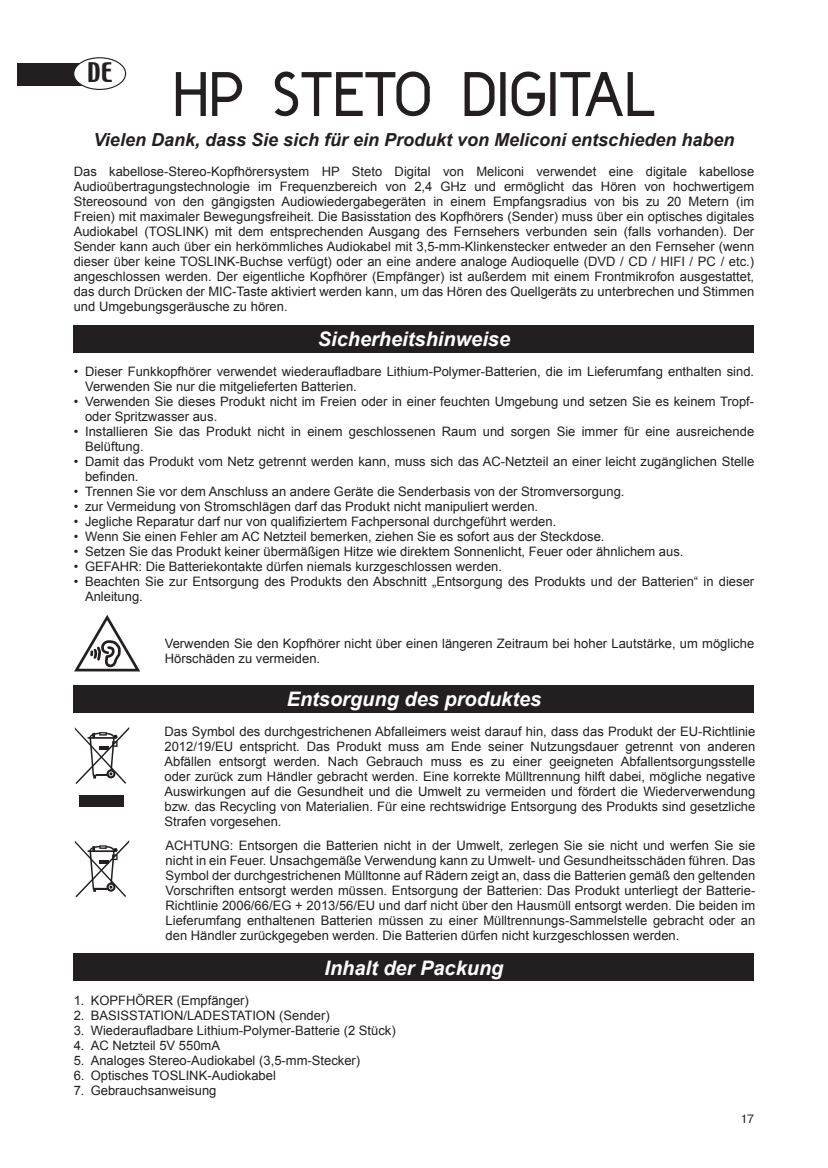
<style>
.page{position:relative;width:828px;height:1168px;background:#fff}
.page>*{position:absolute;margin:0;border:0;box-sizing:border-box;transform-origin:0 0}
.Testo_11pt{font:50px "Y2 K Neophyte";letter-spacing:.08em;color:#231f20}
.t1{font:24px "Techno";color:#231f20}
.Testo_bold-italic_10{font:italic 700 20px "Arial";color:#fff}
.Testo_7pt_centrato{font:italic 700 18px "Arial";color:#231f20}
.Testo_6_5pt{font:13px/15px "Arial";color:#231f20}
.t2{font:12px "Pragmatica TT";color:#231f20}
</style>
<div class="page">
<svg style="left:175px;top:72px;width:68px;height:44px"></svg>
<svg style="left:274px;top:71px;width:156px;height:46px"></svg>
<svg style="left:464px;top:72px;width:31px;height:44px"></svg>
<div style="left:500px;top:72px;width:5px;height:44px;border:2px solid #231f20"></div>
<svg style="left:511px;top:71px;width:34px;height:46px"></svg>
<div style="left:550px;top:72px;width:5px;height:44px;border:2px solid #231f20"></div>
<svg style="left:560px;top:72px;width:95px;height:44px"></svg>
<div style="left:74px;top:325px;width:680px;height:28px;background:#231f20"></div>
<div style="left:17px;top:63px;width:69px;height:23px;background:#231f20"></div>
<div style="left:74px;top:58px;width:52px;height:31px;background:#fff;border-radius:50%"></div>
<div style="left:73px;top:57px;width:53px;height:33px;border:1px solid #231f20;border-radius:50%"></div>
<div style="left:74px;top:685px;width:680px;height:28px;background:#231f20"></div>
<div style="left:79px;top:795px;width:45px;height:12px;background:#231f20"></div>
<svg style="left:75px;top:727px;width:54px;height:57px"></svg>
<svg style="left:75px;top:840px;width:54px;height:57px"></svg>
<svg style="left:74px;top:615px;width:67px;height:57px"></svg>
<div style="left:74px;top:953px;width:680px;height:28px;background:#231f20"></div>
<p class="t1" style="left:87px;top:56px;width:27px">DE</p>
<p class="Testo_11pt" style="left:175px;top:60px;width:480px">HP STETO DIGITAL</p>
<p class="Testo_7pt_centrato" style="left:94px;top:128px;width:642px">Vielen Dank, dass Sie sich für ein Produkt von Meliconi entschieden haben</p>
<p class="Testo_6_5pt" style="left:74px;top:164px;width:682px;text-align:justify">Das kabellose-Stereo-Kopfhörersystem HP Steto Digital von Meliconi verwendet eine digitale kabellose Audioübertragungstechnologie im Frequenzbereich von 2,4 GHz und ermöglicht das Hören von hochwertigem Stereosound von den gängigsten Audiowiedergabegeräten in einem Empfangsradius von bis zu 20 Metern (im Freien) mit maximaler Bewegungsfreiheit. Die Basisstation des Kopfhörers (Sender) muss über ein optisches digitales Audiokabel (TOSLINK) mit dem entsprechenden Ausgang des Fernsehers verbunden sein (falls vorhanden). Der Sender kann auch über ein herkömmliches Audiokabel mit 3,5-mm-Klinkenstecker entweder an den Fernseher (wenn dieser über keine TOSLINK-Buchse verfügt) oder an eine andere analoge Audioquelle (DVD / CD / HIFI / PC / etc.) angeschlossen werden. Der eigentliche Kopfhörer (Empfänger) ist außerdem mit einem Frontmikrofon ausgestattet, das durch Drücken der MIC-Taste aktiviert werden kann, um das Hören des Quellgeräts zu unterbrechen und Stimmen und Umgebungsgeräusche zu hören.</p>
<p class="Testo_bold-italic_10" style="left:318px;top:326px;width:194px">Sicherheitshinweise</p>
<p class="Testo_6_5pt" style="left:85px;top:364px;width:670px;text-indent:-11px">• Dieser Funkkopfhörer verwendet wiederaufladbare Lithium-Polymer-Batterien, die im Lieferumfang enthalten sind.<br>Verwenden Sie nur die mitgelieferten Batterien.</p>
<p class="Testo_6_5pt" style="left:85px;top:394px;width:670px;text-indent:-11px">• Verwenden Sie dieses Produkt nicht im Freien oder in einer feuchten Umgebung und setzen Sie es keinem Tropf&shy;oder Spritzwasser aus.</p>
<p class="Testo_6_5pt" style="left:85px;top:424px;width:670px;text-indent:-11px">• Installieren Sie das Produkt nicht in einem geschlossenen Raum und sorgen Sie immer für eine ausreichende<br>Belüftung.</p>
<p class="Testo_6_5pt" style="left:85px;top:454px;width:670px;text-indent:-11px">• Damit das Produkt vom Netz getrennt werden kann, muss sich das AC-Netzteil an einer leicht zugänglichen Stelle befinden.</p>
<p class="Testo_6_5pt" style="left:74px;top:484px;width:552px">• Trennen Sie vor dem Anschluss an andere Geräte die Senderbasis von der Stromversorgung.</p>
<p class="Testo_6_5pt" style="left:74px;top:499px;width:466px">• zur Vermeidung von Stromschlägen darf das Produkt nicht manipuliert werden.</p>
<p class="Testo_6_5pt" style="left:74px;top:514px;width:484px">• Jegliche Reparatur darf nur von qualifiziertem Fachpersonal durchgeführt werden.</p>
<p class="Testo_6_5pt" style="left:74px;top:529px;width:532px">• Wenn Sie einen Fehler am AC Netzteil bemerken, ziehen Sie es sofort aus der Steckdose.</p>
<p class="Testo_6_5pt" style="left:74px;top:544px;width:611px">• Setzen Sie das Produkt keiner übermäßigen Hitze wie direktem Sonnenlicht, Feuer oder ähnlichem aus.</p>
<p class="Testo_6_5pt" style="left:74px;top:559px;width:430px">• GEFAHR: Die Batteriekontakte dürfen niemals kurzgeschlossen werden.</p>
<p class="Testo_6_5pt" style="left:85px;top:574px;width:670px;text-indent:-11px">• Beachten Sie zur Entsorgung des Produkts den Abschnitt „Entsorgung des Produkts und der Batterien“ in dieser<br>Anleitung.</p>
<p class="Testo_6_5pt" style="left:165px;top:636px;width:591px">Verwenden Sie den Kopfhörer nicht über einen längeren Zeitraum bei hoher Lautstärke, um mögliche<br>Hörschäden zu vermeiden.</p>
<p class="Testo_bold-italic_10" style="left:287px;top:686px;width:256px">Entsorgung des produktes</p>
<p class="Testo_6_5pt" style="left:164px;top:724px;width:592px;text-align:justify">Das Symbol des durchgestrichenen Abfalleimers weist darauf hin, dass das Produkt der EU-Richtlinie 2012/19/EU entspricht. Das Produkt muss am Ende seiner Nutzungsdauer getrennt von anderen Abfällen entsorgt werden. Nach Gebrauch muss es zu einer geeigneten Abfallentsorgungsstelle oder zurück zum Händler gebracht werden. Eine korrekte Mülltrennung hilft dabei, mögliche negative Auswirkungen auf die Gesundheit und die Umwelt zu vermeiden und fördert die Wiederverwendung bzw. das Recycling von Materialien. Für eine rechtswidrige Entsorgung des Produkts sind gesetzliche Strafen vorgesehen.</p>
<p class="Testo_6_5pt" style="left:166px;top:838px;width:591px;text-align:justify">ACHTUNG: Entsorgen die Batterien nicht in der Umwelt, zerlegen Sie sie nicht und werfen Sie sie nicht in ein Feuer. Unsachgemäße Verwendung kann zu Umwelt- und Gesundheitsschäden führen. Das Symbol der durchgestrichenen Mülltonne auf Rädern zeigt an, dass die Batterien gemäß den geltenden Vorschriften entsorgt werden müssen. Entsorgung der Batterien: Das Produkt unterliegt der Batterie-Richtlinie 2006/66/EG + 2013/56/EU und darf nicht über den Hausmüll entsorgt werden. Die beiden im Lieferumfang enthaltenen Batterien müssen zu einer Mülltrennungs-Sammelstelle gebracht oder an den Händler zurückgegeben werden. Die Batterien dürfen nicht kurzgeschlossen werden.</p>
<p class="Testo_bold-italic_10" style="left:324px;top:955px;width:180px">Inhalt der Packung</p>
<p class="Testo_6_5pt" style="left:74px;top:993px;width:177px">1. KOPFHÖRER (Empfänger)</p>
<p class="Testo_6_5pt" style="left:74px;top:1008px;width:257px">2. BASISSTATION/LADESTATION (Sender)</p>
<p class="Testo_6_5pt" style="left:74px;top:1023px;width:323px">3. Wiederaufladbare Lithium-Polymer-Batterie (2 Stück)</p>
<p class="Testo_6_5pt" style="left:74px;top:1038px;width:148px">4. AC Netzteil 5V 550mA</p>
<p class="Testo_6_5pt" style="left:74px;top:1053px;width:288px">5. Analoges Stereo-Audiokabel (3,5-mm-Stecker)</p>
<p class="Testo_6_5pt" style="left:74px;top:1068px;width:204px">6. Optisches TOSLINK-Audiokabel</p>
<p class="Testo_6_5pt" style="left:74px;top:1083px;width:144px">7. Gebrauchsanweisung</p>
<p class="t2" style="left:740px;top:1111px;width:15px">17</p>
</div>
